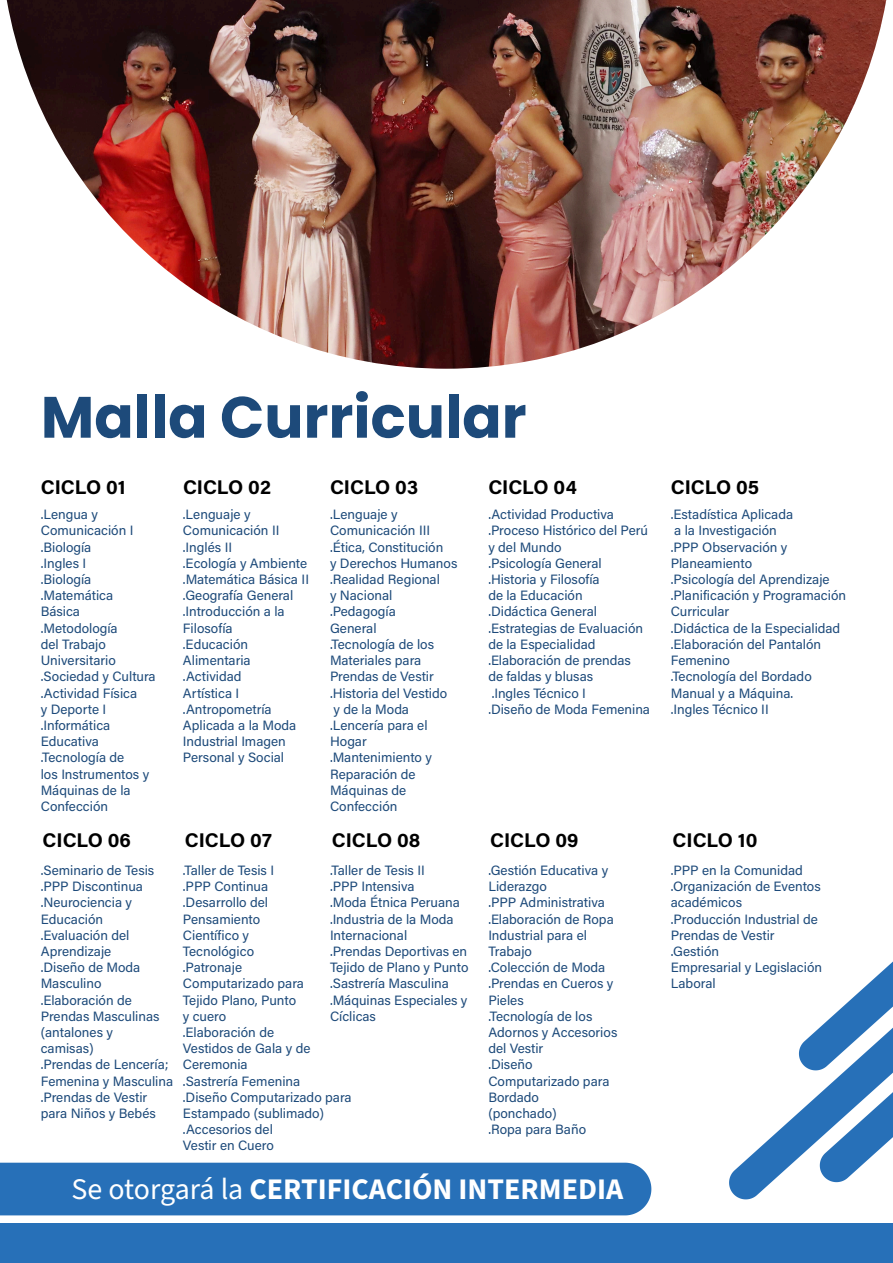
<style>
.page{position:relative;width:893px;height:1263px;background:#fff}
.page>*{position:absolute;margin:0;border:0;box-sizing:border-box;transform-origin:0 0}
.t1{font:700 58.2px "Poppins";color:#1d4a7a}
.t2{font:700 30px "Source Sans 3";color:#fff}
.t3{font:700 19.8px "Acumin Pro";letter-spacing:-.01em;color:#000}
.t4{font:13.5px/16.2px "Acumin Pro";color:#1d4a7a}
.s1{font-weight:400}
</style>
<div class="page">
<div style="left:0;top:1223px;width:893px;height:40px;background:#2770b8"></div>
<img style="left:7px;top:0;width:879px;height:369px">
<svg style="left:729px;top:1053px;width:110px;height:146px"></svg>
<svg style="left:799px;top:961px;width:94px;height:221px"></svg>
<div style="left:0;top:1163px;width:651px;height:52px;background:#2770b8"></div>
<h1 class="t1" style="left:41px;top:384px;width:487px">Malla Curricular</h1>
<h3 class="t3" style="left:41px;top:473px;width:87px">CICLO 01</h3>
<h3 class="t3" style="left:183px;top:473px;width:90px">CICLO 02</h3>
<h3 class="t3" style="left:330px;top:473px;width:90px">CICLO 03</h3>
<h3 class="t3" style="left:488px;top:473px;width:90px">CICLO 04</h3>
<h3 class="t3" style="left:671px;top:473px;width:90px">CICLO 05</h3>
<p class="t4" style="left:41px;top:506px;width:116px">.Lengua y<br>Comunicación I .Biología<br>.Ingles I<br>.Biología .Matemática<br>Básica .Metodología<br>del Trabajo<br>Universitario .Sociedad y Cultura .Actividad Física<br>y Deporte I .Informática<br>Educativa .Tecnología de<br>los Instrumentos y<br>Máquinas de la<br>Confección</p>
<p class="t4" style="left:183px;top:506px;width:128px">.Lenguaje y<br>Comunicación II .Inglés II<br>.Ecología y Ambiente .Matemática Básica II .Geografía General .Introducción a la<br>Filosofía<br>.Educación<br>Alimentaria .Actividad<br>Artística I .Antropometría<br>Aplicada a la Moda<br>Industrial Imagen<br>Personal y Social</p>
<p class="t4" style="left:330px;top:506px;width:129px">.Lenguaje y<br>Comunicación III .Ética, Constitución<br>y Derechos Humanos .Realidad Regional<br>y Nacional .Pedagogía<br>General<br>.Tecnología de los<br>Materiales para<br>Prendas de Vestir .Historia del Vestido<br>y de la Moda .Lencería para el<br>Hogar .Mantenimiento y<br>Reparación de<br>Máquinas de<br>Confección</p>
<p class="t4" style="left:488px;top:506px;width:163px">.Actividad Productiva .Proceso Histórico del Perú y del Mundo<br>.Psicología General .Historia y Filosofía<br>de la Educación<br>.Didáctica General .Estrategias de Evaluación de la Especialidad .Elaboración de prendas<br>de faldas y blusas<br>.Ingles Técnico I<br>.Diseño de Moda Femenina</p>
<p class="t4" style="left:671px;top:506px;width:177px">.Estadística Aplicada<br>a la Investigación<br>.PPP Observación y<br>Planeamiento<br>.Psicología del Aprendizaje .Planificación y Programación<br>Curricular<br>.Didáctica de la Especialidad .Elaboración del Pantalón<br>Femenino<br>.Tecnología del Bordado<br>Manual y a Máquina.<br>.Ingles Técnico II</p>
<h3 class="t3" style="left:43px;top:826px;width:90px">CICLO 06</h3>
<h3 class="t3" style="left:185px;top:826px;width:89px">CICLO 07</h3>
<h3 class="t3" style="left:332px;top:826px;width:90px">CICLO 08</h3>
<h3 class="t3" style="left:490px;top:826px;width:90px">CICLO 09</h3>
<h3 class="t3" style="left:673px;top:826px;width:86px">CICLO 10</h3>
<p class="t4" style="left:330px;top:862px;width:140px">.Taller de Tesis II<br>.PPP Intensiva<br>.Moda Étnica Peruana .Industria de la Moda<br>Internacional<br>.Prendas Deportivas en<br>Tejido de Plano y Punto .Sastrería Masculina .Máquinas Especiales y<br>Cíclicas</p>
<p class="t4" style="left:488px;top:862px;width:131px">.Gestión Educativa y<br>Liderazgo<br>.PPP Administrativa .Elaboración de Ropa<br>Industrial para el<br>Trabajo<br>.Colección de Moda .Prendas en Cueros y<br>Pieles<br>.Tecnología de los<br>Adornos y Accesorios del Vestir<br>.Diseño<br>Computarizado para<br>Bordado<br>(ponchado)<br>.Ropa para Baño</p>
<p class="t4" style="left:671px;top:862px;width:153px">.PPP en la Comunidad .Organización de Eventos académicos<br>.Producción Industrial de<br>Prendas de Vestir .Gestión<br>Empresarial y Legislación<br>Laboral</p>
<p class="t4" style="left:41px;top:862px;width:134px">.Seminario de Tesis .PPP Discontinua .Neurociencia y<br>Educación .Evaluación del<br>Aprendizaje<br>.Diseño de Moda<br>Masculino .Elaboración de<br>Prendas Masculinas (antalones y<br>camisas)<br>.Prendas de Lencería;<br>Femenina y Masculina .Prendas de Vestir para Niños y Bebés</p>
<p class="t4" style="left:183px;top:862px;width:170px">.Taller de Tesis I<br>.PPP Continua<br>.Desarrollo del<br>Pensamiento<br>Científico y<br>Tecnológico<br>.Patronaje<br>Computarizado para<br>Tejido Plano, Punto<br>y cuero<br>.Elaboración de<br>Vestidos de Gala y de<br>Ceremonia<br>.Sastrería Femenina<br>.Diseño Computarizado para<br>Estampado (sublimado) .Accesorios del<br>Vestir en Cuero</p>
<h2 class="t2" style="left:72px;top:1169px;width:553px"><span class="s1">Se otorgará la</span> CERTIFICACIÓN INTERMEDIA</h2>
</div>
